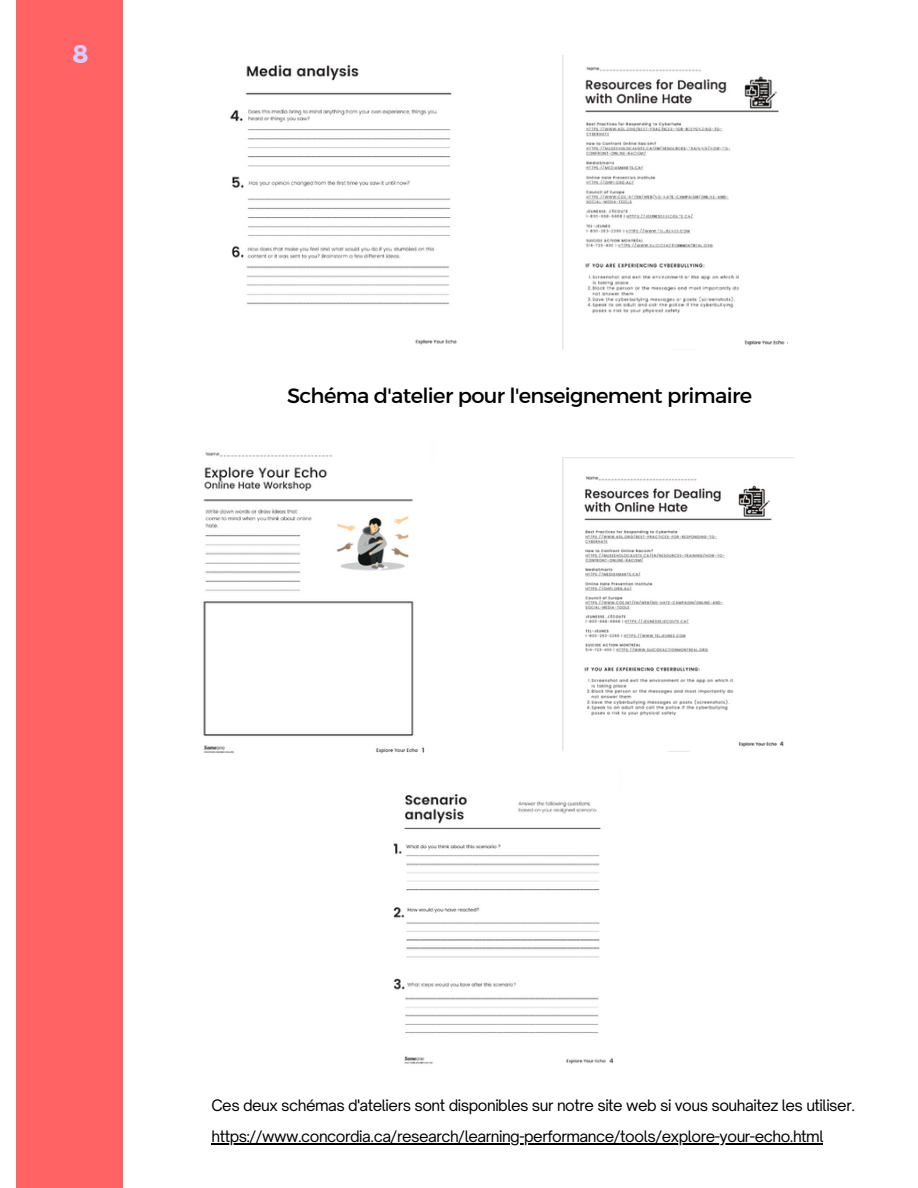
<style>
.page{position:relative;width:918px;height:1188px;background:#fff}
.page>*{position:absolute;margin:0;border:0;box-sizing:border-box;transform-origin:0 0}
.t1{font:25.35px "Kief Montaser Bold";color:#d5ccff}
.t2{font:21px "Kief Montaser Regular";letter-spacing:-.03em;color:#000}
.t3{font:15.15px "Open Sauce One";letter-spacing:-.03em;color:#000}
</style>
<div class="page">
<div style="left:16px;top:0;width:107px;height:1188px;background:#ff6363"></div>
<img style="left:230px;top:64px;width:227px;height:281px">
<img style="left:563px;top:55px;width:225px;height:295px">
<img style="left:203px;top:452px;width:222px;height:302px">
<img style="left:563px;top:457px;width:231px;height:295px">
<img style="left:393px;top:794px;width:220px;height:270px">
<hr style="left:211px;top:1143px;width:612px;height:1px;background:#000">
<p class="t1" style="left:73px;top:39px;width:18px">8</p>
<h1 class="t2" style="left:287px;top:383px;width:467px">Schéma d'atelier pour l'enseignement primaire</h1>
<p class="t3" style="left:211px;top:1095px;width:645px">Ces deux schémas d'ateliers sont disponibles sur notre site web si vous souhaitez les utiliser.</p>
<p class="t3" style="left:211px;top:1127px;width:614px">https://www.concordia.ca/research/learning-performance/tools/explore-your-echo.html</p>
</div>
